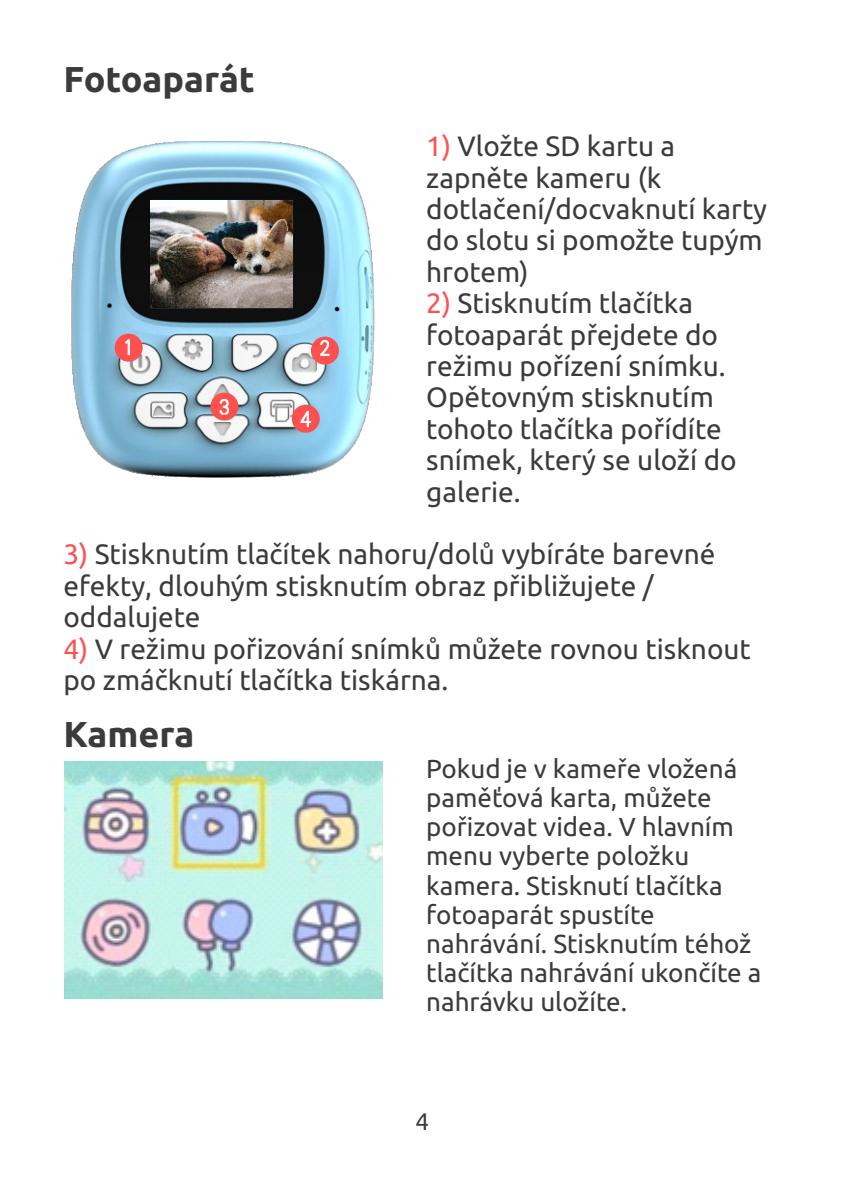
<style>
.page{position:relative;width:842px;height:1191px;background:#fff}
.page>*{position:absolute;margin:0;border:0;box-sizing:border-box;transform-origin:0 0}
.t1{font:700 36px "Ubuntu";color:#3c3b3b}
.t2{font:28px/31.2px "Ubuntu";color:#3c3b3b}
.t3{font:26px/29.2px "Ubuntu";color:#3c3b3b}
.t4{font:24px "Ubuntu";color:#3c3b3b}
.s1{color:#ff5050}
</style>
<div class="page">
<img style="left:64px;top:761px;width:319px;height:237px">
<img style="left:71px;top:141px;width:304px;height:336px">
<div style="left:115px;top:333px;width:28px;height:29px;background:#ff5050;border-radius:50%"></div>
<svg style="left:125px;top:339px;width:5px;height:16px"></svg>
<div style="left:210px;top:392px;width:28px;height:28px;background:#ff5050;border-radius:50%"></div>
<svg style="left:219px;top:399px;width:10px;height:16px"></svg>
<div style="left:311px;top:336px;width:28px;height:28px;background:#ff5050;border-radius:50%"></div>
<svg style="left:320px;top:340px;width:10px;height:16px"></svg>
<div style="left:292px;top:405px;width:28px;height:28px;background:#ff5050;border-radius:50%"></div>
<svg style="left:300px;top:411px;width:11px;height:16px"></svg>
<img style="left:150px;top:200px;width:143px;height:108px">
<p class="t1" style="left:63px;top:64px;width:193px">Fotoaparát</p>
<p class="t2" style="left:426px;top:132px;width:342px"><span class="s1">1)</span> Vložte SD kartu a zapněte kameru (k dotlačení/docvaknutí karty do slotu si pomožte tupým hrotem)</p>
<p class="t2" style="left:426px;top:289px;width:312px"><span class="s1">2)</span> Stisknutím tlačítka fotoaparát přejdete do režimu pořízení snímku.<br>Opětovným stisknutím tohoto tlačítka pořídíte snímek, který se uloží do galerie.</p>
<p class="t2" style="left:63px;top:540px;width:653px"><span class="s1">3)</span> Stisknutím tlačítek nahoru/dolů vybíráte barevné efekty, dlouhým stisknutím obraz přibližujete / oddalujete</p>
<p class="t2" style="left:63px;top:635px;width:689px"><span class="s1">4)</span> V režimu pořizování snímků můžete rovnou tisknout po zmáčknutí tlačítka tiskárna.</p>
<p class="t1" style="left:63px;top:719px;width:132px">Kamera</p>
<p class="t3" style="left:426px;top:755px;width:337px">Pokud je v kameře vložená paměťová karta, můžete pořizovat videa. V hlavním menu vyberte položku kamera. Stisknutí tlačítka fotoaparát spustíte nahrávání. Stisknutím téhož tlačítka nahrávání ukončíte a nahrávku uložíte.</p>
<p class="t4" style="left:415px;top:1111px;width:15px">4</p>
</div>
